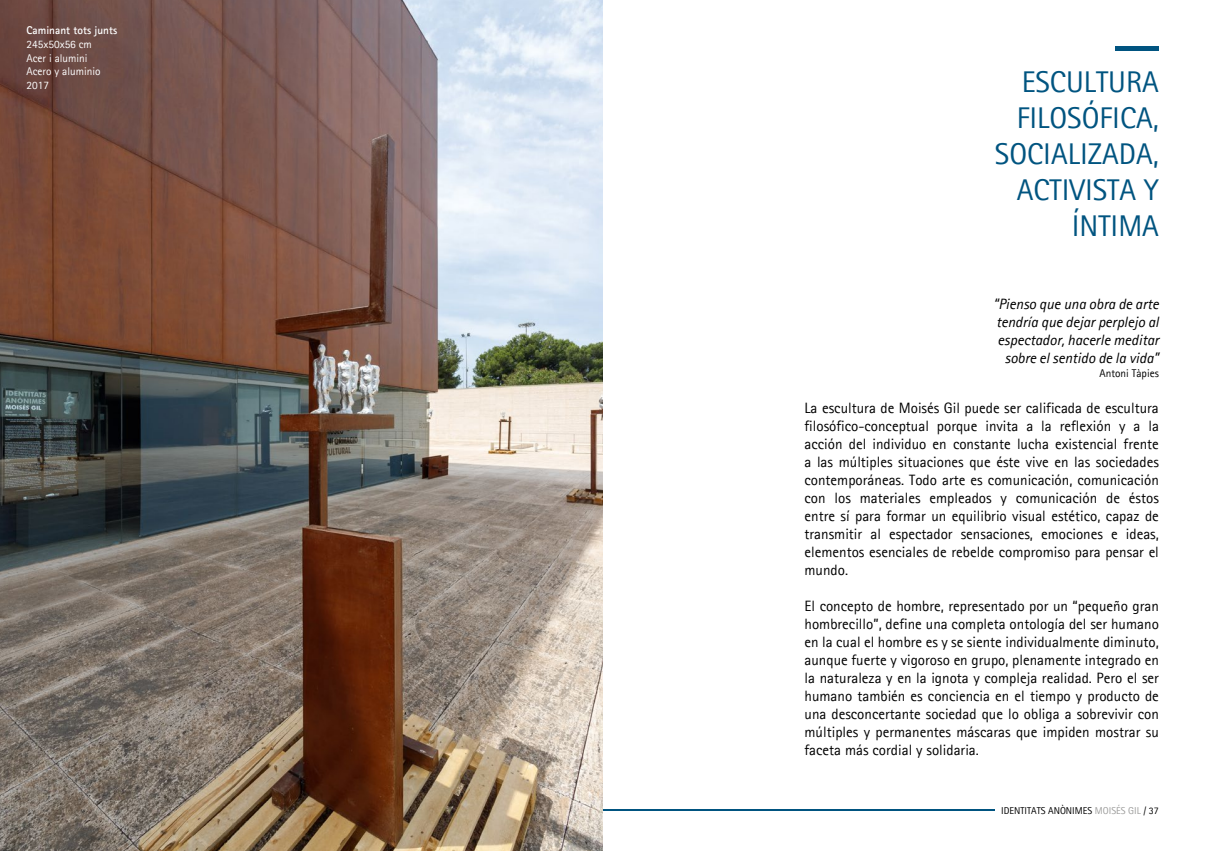
<style>
.page{position:relative;width:1205px;height:851px;background:#fff}
.page>*{position:absolute;margin:0;border:0;box-sizing:border-box;transform-origin:0 0}
.t1{font:30px/36px "Agfa Rotis Sans Serif";color:#005480;text-align:right}
.t2{font:15px/18px "Agfa Rotis Sans Serif";color:#000;text-align:justify}
.t3{font:italic 15px/18px "Agfa Rotis Sans Serif";color:#000;text-align:right}
.t4{font:11.25px/13.5px "Agfa Rotis Sans Serif";color:#fff}
.t5{font:700 11.25px "Agfa Rotis Sans Serif";color:#fff}
.t6{font:11.25px "Agfa Rotis Sans Serif";color:#000}
.t7{font:10px "Agfa Rotis Sans Serif";color:#000}
.s1{color:#9d9d9c}
</style>
<div class="page">
<hr style="left:602px;top:809px;width:393px;height:1px;background:#005480">
<img style="left:0;top:0;width:602px;height:850px">
<hr style="left:1115px;top:46px;width:44px;height:4px;background:#005480">
<p class="t5" style="left:27px;top:24px;width:92px">Caminant tots junts</p>
<p class="t4" style="left:27px;top:37px;width:75px">245x50x56 cm<br>Acer i alumini<br>Acero y aluminio<br>2017</p>
<h1 class="t1" style="left:995px;top:63px;width:165px">ESCULTURA<br>FILOSÓFICA,<br>SOCIALIZADA,<br>ACTIVISTA Y<br>ÍNTIMA</h1>
<p class="t3" style="left:993px;top:295px;width:167px">“Pienso que una obra de arte tendría que dejar perplejo al espectador, hacerle meditar sobre el sentido de la vida”</p>
<p class="t6" style="left:1099px;top:366px;width:61px">Antoni Tàpies</p>
<p class="t2" style="left:804px;top:398px;width:356px">La escultura de Moisés Gil puede ser calificada de escultura filosófico-conceptual porque invita a la reflexión y a la acción del individuo en constante lucha existencial frente a las múltiples situaciones que éste vive en las sociedades contemporáneas. Todo arte es comunicación, comunicación con los materiales empleados y comunicación de éstos entre sí para formar un equilibrio visual estético, capaz de transmitir al espectador sensaciones, emociones e ideas, elementos esenciales de rebelde compromiso para pensar el mundo.</p>
<p class="t2" style="left:804px;top:596px;width:356px">El concepto de hombre, representado por un “pequeño gran hombrecillo”, define una completa ontología del ser humano en la cual el hombre es y se siente individualmente diminuto, aunque fuerte y vigoroso en grupo, plenamente integrado en la naturaleza y en la ignota y compleja realidad. Pero el ser humano también es conciencia en el tiempo y producto de una desconcertante sociedad que lo obliga a sobrevivir con múltiples y permanentes máscaras que impiden mostrar su faceta más cordial y solidaria.</p>
<p class="t7" style="left:1001px;top:804px;width:159px">IDENTITATS ANÒNIMES <span class="s1">MOISÉS GIL</span> / 37</p>
</div>
